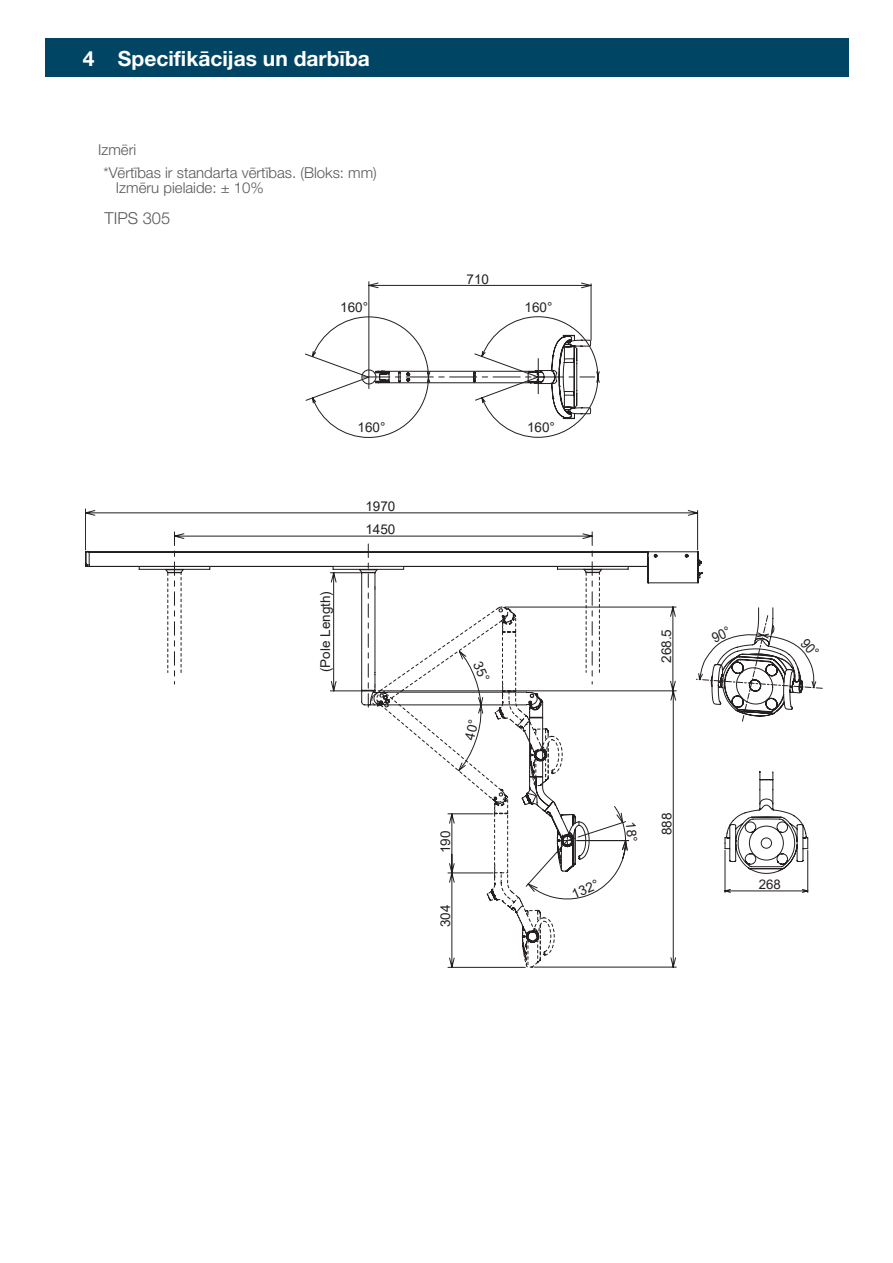
<style>
.page{position:relative;width:893px;height:1263px;background:#fff}
.page>*{position:absolute;margin:0;border:0;box-sizing:border-box;transform-origin:0 0}
.t1{font:700 21px "Helvetica Neue LT Pro";color:#fff}
.t2{font:300 16.5px "Helvetica Neue LT Pro";color:#57585a}
.t3{font:300 15px/15.9px "Helvetica Neue LT Pro";color:#57585a}
.t4{font:13.5px/23.1px "Arial";color:#231f20}
.t5{font:13.5px "Arial";color:#242021}
.t6{font:13.2px "Arial";color:#231f20}
</style>
<div class="page">
<hr style="left:591px;top:284px;width:1px;height:56px;background:#242021">
<hr style="left:369px;top:282px;width:1px;height:107px;background:#242021">
<svg style="left:369px;top:283px;width:222px;height:5px"></svg>
<svg style="left:305px;top:317px;width:294px;height:120px"></svg>
<div style="left:362px;top:370px;width:14px;height:14px;border:1px solid #231f20;border-radius:50%"></div>
<div style="left:45px;top:38px;width:803px;height:39px;background:#004563"></div>
<svg style="left:85px;top:508px;width:738px;height:460px"></svg>
<h1 class="t1" style="left:83px;top:46px;width:288px">4 Specifikācijas un darbība</h1>
<p class="t3" style="left:98px;top:142px;width:40px">Izmēri</p>
<p class="t3" style="left:116px;top:164px;width:262px;text-indent:-13px">*Vērtības ir standarta vērtības. (Bloks: mm)<br>Izmēru pielaide: ± 10%</p>
<p class="t2" style="left:105px;top:208px;width:67px">TIPS 305</p>
<p class="t4" style="left:340px;top:296px;width:29px">160°</p>
<p class="t4" style="left:358px;top:416px;width:29px">160°</p>
<p class="t4" style="left:314px;top:672px;width:83px;rotate:-90deg">(Pole Length)</p>
<p class="t4" style="left:365px;top:494px;width:32px">1970<br>1450</p>
<p class="t5" style="left:467px;top:270px;width:24px">710</p>
<p class="t4" style="left:524px;top:296px;width:29px">160°</p>
<p class="t4" style="left:527px;top:415px;width:29px">160°</p>
<p class="t4" style="left:434px;top:853px;width:24px;rotate:-90deg">190</p>
<p class="t4" style="left:434px;top:927px;width:24px;rotate:-90deg">304</p>
<p class="t4" style="left:568px;top:884px;width:29px;rotate:-22deg">132°</p>
<p class="t4" style="left:655px;top:663px;width:35px;rotate:-90deg">268.5</p>
<p class="t4" style="left:655px;top:835px;width:24px;rotate:-90deg">888</p>
<p class="t6" style="left:759px;top:876px;width:24px">268</p>
</div>
